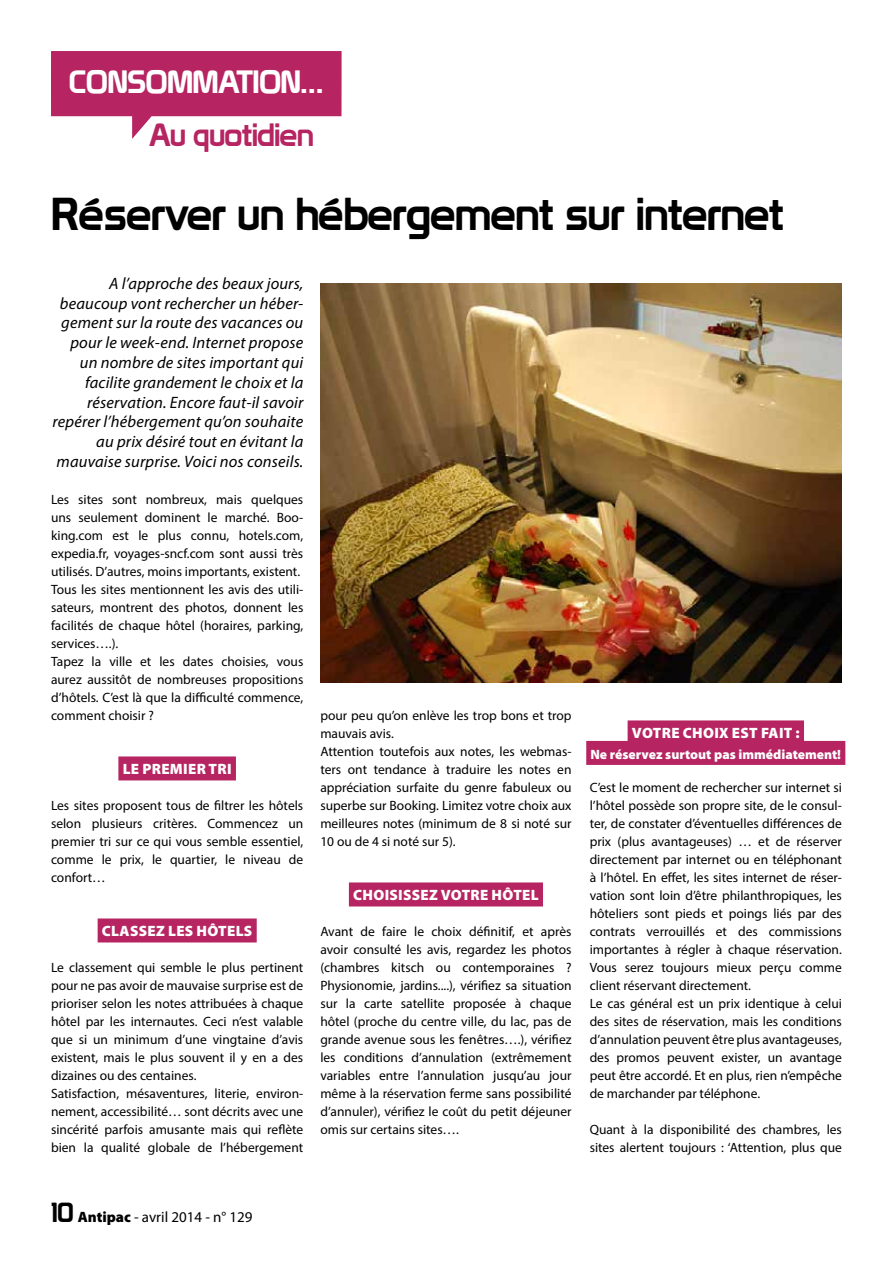
<style>
.page{position:relative;width:893px;height:1263px;background:#fff}
.page>*{position:absolute;margin:0;border:0;box-sizing:border-box;transform-origin:0 0}
.t1{font:45px "Prototype";letter-spacing:-.02em;color:#000}
.t2{font:31.5px "Prototype";letter-spacing:-.025em;color:#fff}
.t3{font:31.5px "Prototype";letter-spacing:-.025em;color:#b62561}
.t4{font:italic 16.5px/19.8px "Myriad Pro";letter-spacing:.01em;color:#000;text-align:right}
.t5{font:900 15px "Myriad Pro";letter-spacing:.02em;color:#fff}
.t6{font:15px "Myriad Pro";color:#000}
.t7{font:13.5px/18px "Myriad Pro";color:#000}
.t8{font:900 13.5px "Myriad Pro";color:#fff}
.s1{font-family:"Prototype";font-size:27px}
.s2{font-weight:900}
</style>
<div class="page">
<div style="left:118px;top:756px;width:118px;height:24px;background:#b62561"></div>
<div style="left:98px;top:918px;width:159px;height:24px;background:#b62561"></div>
<div style="left:349px;top:882px;width:194px;height:24px;background:#b62561"></div>
<div style="left:628px;top:720px;width:176px;height:24px;background:#b62561"></div>
<div style="left:586px;top:741px;width:259px;height:24px;background:#b62561"></div>
<svg style="left:51px;top:51px;width:291px;height:88px"></svg>
<div style="left:51px;top:67px;width:290px;height:33px;background:#b62561"></div>
<img style="left:321px;top:284px;width:521px;height:398px">
<h2 class="t2" style="left:69px;top:63px;width:256px">CONSOMMATION…</h2>
<h2 class="t3" style="left:149px;top:116px;width:167px">Au quotidien</h2>
<h1 class="t1" style="left:51px;top:187px;width:735px">Réserver un hébergement sur internet</h1>
<p class="t4" style="left:53px;top:273px;width:252px">A l’approche des beaux jours, beaucoup vont rechercher un héber&shy;gement sur la route des vacances ou pour le week-end. Internet propose un nombre de sites important qui facilite grandement le choix et la réservation. Encore faut-il savoir repérer l’hébergement qu’on souhaite au prix désiré tout en évitant la mauvaise surprise. Voici nos conseils.</p>
<p class="t7" style="left:51px;top:490px;width:254px">Les sites sont nombreux, mais quelques uns seulement dominent le marché. Boo&shy;king.com est le plus connu, hotels.com, expedia.fr, voyages-sncf.com sont aussi très utilisés. D’autres, moins importants, existent.<br>Tous les sites mentionnent les avis des utili&shy;sateurs, montrent des photos, donnent les facilités de chaque hôtel (horaires, parking, services….).<br>Tapez la ville et les dates choisies, vous aurez aussitôt de nombreuses propositions d’hôtels. C’est là que la difficulté commence, comment choisir ?</p>
<p class="t5" style="left:123px;top:759px;width:110px">LE PREMIER TRI</p>
<p class="t7" style="left:51px;top:796px;width:254px;text-align:justify">Les sites proposent tous de filtrer les hôtels selon plusieurs critères. Commencez un premier tri sur ce qui vous semble essentiel, comme le prix, le quartier, le niveau de confort…</p>
<p class="t5" style="left:102px;top:921px;width:152px">CLASSEZ LES HÔTELS</p>
<p class="t7" style="left:51px;top:958px;width:254px">Le classement qui semble le plus pertinent pour ne pas avoir de mauvaise surprise est de prioriser selon les notes attribuées à chaque hôtel par les internautes. Ceci n’est valable que si un minimum d’une vingtaine d’avis existent, mais le plus souvent il y en a des dizaines ou des centaines.<br>Satisfaction, mésaventures, literie, environ&shy;nement, accessibilité… sont décrits avec une sincérité parfois amusante mais qui reflète bien la qualité globale de l’hébergement</p>
<p class="t7" style="left:320px;top:706px;width:253px">pour peu qu’on enlève les trop bons et trop mauvais avis.<br>Attention toutefois aux notes, les webmas&shy;ters ont tendance à traduire les notes en appréciation surfaite du genre fabuleux ou superbe sur Booking. Limitez votre choix aux meilleures notes (minimum de 8 si noté sur 10 ou de 4 si noté sur 5).</p>
<p class="t5" style="left:353px;top:885px;width:186px">CHOISISSEZ VOTRE HÔTEL</p>
<p class="t7" style="left:320px;top:922px;width:253px;text-align:justify">Avant de faire le choix définitif, et après avoir consulté les avis, regardez les photos (chambres kitsch ou contemporaines ?<br>Physionomie, jardins....), vérifiez sa situation sur la carte satellite proposée à chaque hôtel (proche du centre ville, du lac, pas de grande avenue sous les fenêtres….), vérifiez les conditions d’annulation (extrêmement variables entre l’annulation jusqu’au jour même à la réservation ferme sans possibilité d’annuler), vérifiez le coût du petit déjeuner omis sur certains sites….</p>
<p class="t5" style="left:632px;top:723px;width:169px">VOTRE CHOIX EST FAIT :</p>
<p class="t8" style="left:590px;top:745px;width:252px">NE RÉSERVEZ SURTOUT PAS IMMÉDIATEMENT!</p>
<p class="t7" style="left:590px;top:778px;width:254px">C’est le moment de rechercher sur internet si l’hôtel possède son propre site, de le consul&shy;ter, de constater d’éventuelles différences de prix (plus avantageuses) … et de réserver directement par internet ou en téléphonant à l’hôtel. En effet, les sites internet de réser&shy;vation sont loin d’être philanthropiques, les hôteliers sont pieds et poings liés par des contrats verrouillés et des commissions importantes à régler à chaque réservation.<br>Vous serez toujours mieux perçu comme client réservant directement.<br>Le cas général est un prix identique à celui des sites de réservation, mais les conditions d’annulation peuvent être plus avantageuses, des promos peuvent exister, un avantage peut être accordé. Et en plus, rien n’empêche de marchander par téléphone.</p>
<p class="t7" style="left:590px;top:1120px;width:254px">Quant à la disponibilité des chambres, les sites alertent toujours : ‘Attention, plus que</p>
<p class="t6" style="left:51px;top:1208px;width:203px"><span class="s1">10</span> <span class="s2">ANTIPAC</span> - avril 2014 - n° 129</p>
</div>
